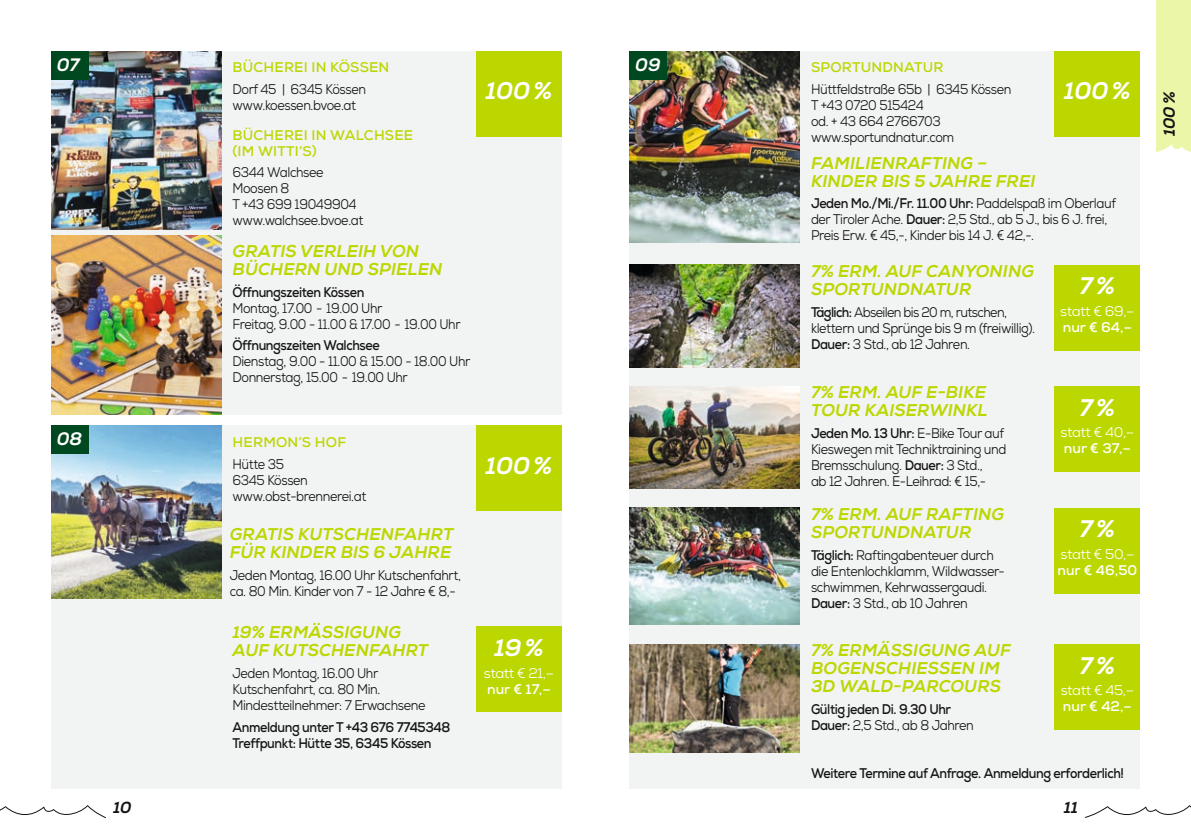
<style>
.page{position:relative;width:1191px;height:840px;background:#fff}
.page>*{position:absolute;margin:0;border:0;box-sizing:border-box;transform-origin:0 0}
.t1{font:italic 800 24px "Nexa";color:#fff}
.t2{font:italic 800 18px "Nexa";color:#fff}
.t3{font:italic 800 17px/18px "Nexa";letter-spacing:.005em;color:#bcd700}
.t4{font:italic 800 16px "Nexa";color:#131413}
.t5{font:14px/16px "Nexa";letter-spacing:-.03em;color:#131413;scale:.9 1}
.t6{font:700 14px/16px "Nexa";letter-spacing:-.03em;color:#131413;scale:.9 1}
.t7{font:700 14px/16px "Nexa";letter-spacing:.015em;color:#bcd700}
.t8{font:14px "Nexa";letter-spacing:-.03em;color:#fff}
.t9{font:700 14px "Nexa";color:#fff}
.s1{font-weight:700}
.s2{font-weight:400}
</style>
<div class="page">
<div style="left:1157px;top:0;width:34px;height:155px;background:#ecf6a8"></div>
<svg style="left:1157px;top:144px;width:34px;height:11px"></svg>
<svg style="left:1085px;top:805px;width:106px;height:12px"></svg>
<svg style="left:0;top:805px;width:106px;height:12px"></svg>
<div style="left:51px;top:51px;width:510px;height:363px;background:#f2f3f3"></div>
<img style="left:51px;top:51px;width:170px;height:179px">
<img style="left:51px;top:235px;width:170px;height:179px">
<div style="left:476px;top:51px;width:85px;height:85px;background:#bcd700"></div>
<div style="left:51px;top:51px;width:37px;height:28px;background:#00481f"></div>
<div style="left:51px;top:425px;width:510px;height:363px;background:#f2f3f3"></div>
<img style="left:51px;top:425px;width:170px;height:173px">
<div style="left:476px;top:425px;width:85px;height:85px;background:#bcd700"></div>
<div style="left:476px;top:626px;width:85px;height:85px;background:#bcd700"></div>
<div style="left:51px;top:425px;width:37px;height:29px;background:#00481f"></div>
<div style="left:629px;top:51px;width:511px;height:737px;background:#f2f3f3"></div>
<img style="left:629px;top:51px;width:170px;height:192px">
<div style="left:1054px;top:51px;width:86px;height:85px;background:#bcd700"></div>
<img style="left:629px;top:265px;width:170px;height:102px">
<div style="left:1054px;top:265px;width:86px;height:85px;background:#bcd700"></div>
<img style="left:629px;top:644px;width:170px;height:108px">
<div style="left:1054px;top:643px;width:86px;height:86px;background:#bcd700"></div>
<img style="left:629px;top:386px;width:170px;height:102px">
<div style="left:1054px;top:386px;width:86px;height:85px;background:#bcd700"></div>
<img style="left:629px;top:507px;width:170px;height:117px">
<div style="left:1054px;top:507px;width:86px;height:85px;background:#bcd700"></div>
<div style="left:629px;top:51px;width:38px;height:28px;background:#00481f"></div>
<p class="t2" style="left:57px;top:53px;width:24px">07</p>
<p class="t2" style="left:57px;top:427px;width:27px">08</p>
<p class="t7" style="left:233px;top:59px;width:158px">BÜCHEREI IN KÖSSEN</p>
<p class="t5" style="left:232px;top:81px;width:150px">Dorf 45 | 6345 Kössen www.koessen.bvoe.at</p>
<p class="t7" style="left:232px;top:127px;width:182px">BÜCHEREI IN WALCHSEE (IM WITTI’S)</p>
<p class="t5" style="left:232px;top:164px;width:147px">6344 Walchsee<br>Moosen 8<br>T +43 699 19049904 www.walchsee.bvoe.at</p>
<p class="t3" style="left:233px;top:242px;width:211px">GRATIS VERLEIH VON<br>BÜCHERN UND SPIELEN</p>
<p class="t6" style="left:232px;top:283px;width:148px">Öffnungszeiten Kössen</p>
<p class="t5" style="left:232px;top:299px;width:255px">Montag, 17.00 - 19.00 Uhr<br>Freitag, 9.00 - 11.00 &amp; 17.00 - 19.00 Uhr</p>
<p class="t6" style="left:232px;top:337px;width:165px">Öffnungszeiten Walchsee</p>
<p class="t5" style="left:232px;top:353px;width:266px">Dienstag, 9.00 - 11.00 &amp; 15.00 - 18.00 Uhr<br>Donnerstag, 15.00 - 19.00 Uhr</p>
<h1 class="t1" style="left:485px;top:76px;width:69px">100%</h1>
<p class="t7" style="left:233px;top:434px;width:115px">HERMON’S HOF</p>
<p class="t5" style="left:232px;top:455px;width:150px">Hütte 35<br>6345 Kössen www.obst-brennerei.at</p>
<p class="t3" style="left:230px;top:525px;width:225px">GRATIS KUTSCHENFAHRT<br>FÜR KINDER BIS 6 JAHRE</p>
<p class="t5" style="left:230px;top:567px;width:258px">Jeden Montag, 16.00 Uhr Kutschenfahrt, ca. 80 Min. Kinder von 7 - 12 Jahre € 8,-</p>
<p class="t3" style="left:232px;top:623px;width:197px">19% ERMÄSSIGUNG<br>AUF KUTSCHENFAHRT</p>
<p class="t5" style="left:232px;top:665px;width:216px">Jeden Montag, 16.00 Uhr<br>Kutschenfahrt, ca. 80 Min.<br>Mindestteilnehmer: 7 Erwachsene</p>
<p class="t6" style="left:232px;top:718px;width:244px">Anmeldung unter T +43 676 7745348<br>Treffpunkt: Hütte 35, 6345 Kössen</p>
<h1 class="t1" style="left:485px;top:450px;width:69px">100%</h1>
<h1 class="t1" style="left:494px;top:632px;width:51px">19%</h1>
<p class="t8" style="left:484px;top:663px;width:72px">statt € 21,–</p>
<p class="t9" style="left:487px;top:679px;width:65px">nur € 17,–</p>
<p class="t2" style="left:635px;top:53px;width:27px">09</p>
<p class="t7" style="left:811px;top:59px;width:134px">SPORTUNDNATUR</p>
<p class="t5" style="left:811px;top:81px;width:224px">Hüttfeldstraße 65b | 6345 Kössen<br>T +43 0720 515424<br>od. + 43 664 2766703 www.sportundnatur.com</p>
<p class="t3" style="left:811px;top:154px;width:226px">FAMILIENRAFTING –<br>KINDER BIS 5 JAHRE FREI</p>
<p class="t5" style="left:811px;top:195px;width:340px"><span class="s1">Jeden Mo./Mi./Fr. 11.00 Uhr:</span> Paddelspaß im Oberlauf der Tiroler Ache. <span class="s1">Dauer:</span> 2,5 Std., ab 5 J., bis 6 J. frei,<br>Preis Erw. € 45,-, Kinder bis 14 J. € 42,-.</p>
<h1 class="t1" style="left:1063px;top:76px;width:69px">100%</h1>
<p class="t3" style="left:811px;top:262px;width:224px">7% ERM. AUF CANYONING<br>SPORTUNDNATUR</p>
<p class="t5" style="left:811px;top:303px;width:251px"><span class="s1">Täglich:</span> Abseilen bis 20 m, rutschen, klettern und Sprünge bis 9 m (freiwillig).<br><span class="s1">Dauer:</span> 3 Std., ab 12 Jahren.</p>
<p class="t3" style="left:811px;top:383px;width:178px">7% ERM. AUF E-BIKE<br>TOUR KAISERWINKL</p>
<p class="t5" style="left:811px;top:425px;width:219px"><span class="s1">Jeden Mo. 13 Uhr:</span> E-Bike Tour auf<br>Kieswegen mit Techniktraining und<br>Bremsschulung. <span class="s1">Dauer:</span> 3 Std.,<br>ab 12 Jahren. E-Leihrad: € 15,-</p>
<p class="t3" style="left:811px;top:505px;width:195px">7% ERM. AUF RAFTING<br>SPORTUNDNATUR</p>
<p class="t5" style="left:811px;top:546px;width:215px"><span class="s1">Täglich:</span> Raftingabenteuer durch die Entenlochklamm, Wildwasser&shy;schwimmen, Kehrwassergaudi.<br><span class="s1">Dauer:</span> 3 Std., ab 10 Jahren</p>
<p class="t3" style="left:811px;top:641px;width:201px">7% ERMÄSSIGUNG AUF<br>BOGENSCHIESSEN IM<br>3D WALD-PARCOURS</p>
<p class="t6" style="left:811px;top:700px;width:182px">Gültig jeden Di. 9.30 Uhr<br>Dauer: <span class="s2">2,5 Std., ab 8 Jahren</span></p>
<h1 class="t1" style="left:1079px;top:271px;width:37px">7%</h1>
<p class="t8" style="left:1060px;top:302px;width:76px">statt € 69,–</p>
<p class="t9" style="left:1062px;top:318px;width:71px">nur € 64,–</p>
<h1 class="t1" style="left:1079px;top:392px;width:37px">7%</h1>
<p class="t8" style="left:1060px;top:423px;width:75px">statt € 40,–</p>
<p class="t9" style="left:1064px;top:439px;width:68px">nur € 37,–</p>
<h1 class="t1" style="left:1079px;top:514px;width:37px">7%</h1>
<p class="t8" style="left:1060px;top:545px;width:75px">statt € 50,–</p>
<p class="t9" style="left:1057px;top:560px;width:81px">nur € 46,50</p>
<h1 class="t1" style="left:1079px;top:650px;width:37px">7%</h1>
<p class="t8" style="left:1060px;top:681px;width:75px">statt € 45,–</p>
<p class="t9" style="left:1063px;top:697px;width:70px">nur € 42,–</p>
<p class="t6" style="left:811px;top:764px;width:349px">Weitere Termine auf Anfrage. Anmeldung erforderlich!</p>
<p class="t4" style="left:113px;top:797px;width:20px">10</p>
<p class="t4" style="left:1063px;top:797px;width:16px">11</p>
<p class="t4" style="left:1159px;top:136px;width:46px;rotate:-90deg">100%</p>
</div>
